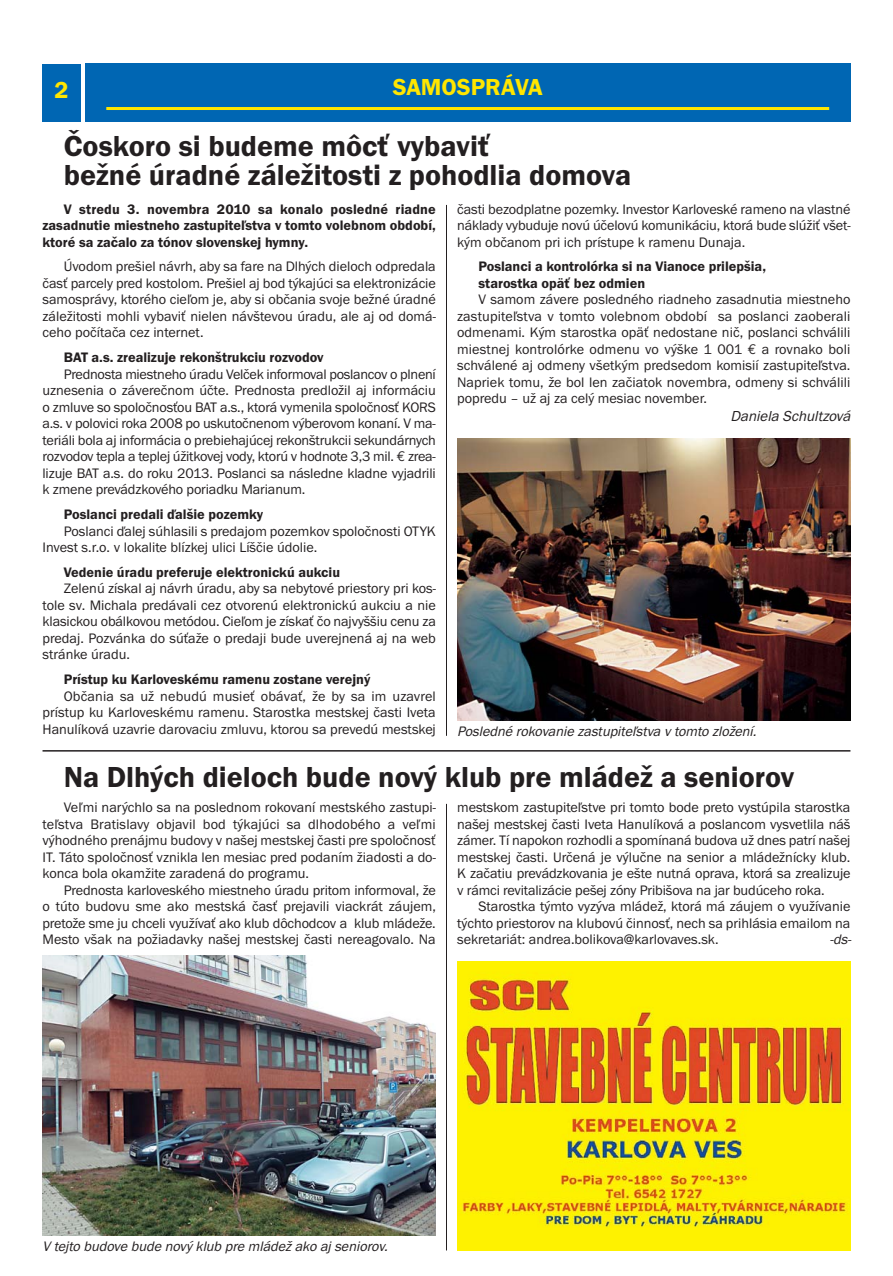
<style>
.page{position:relative;width:893px;height:1276px;background:#fff}
.page>*{position:absolute;margin:0;border:0;box-sizing:border-box;transform-origin:0 0}
.t1{font:600 30px/28.5px "Franklin Got Itc TCE";color:#231f20}
.t2{font:600 24px "Franklin Got Itc TCE";color:#ffe600}
.t3{font:italic 15px "Franklin Got Itc TCE";color:#231f20}
.t4{font:14.25px/16.5px "Franklin Got Itc TCE";color:#231f20;text-align:justify}
.t5{font:600 14.25px/16.5px "Franklin Got Itc TCE";color:#231f20;text-align:justify}
.t6{font:italic 14.25px "Franklin Got Itc TCE";color:#231f20}
.s1{font-family:"Euro Mono"}
</style>
<div class="page">
<div style="left:85px;top:64px;width:765px;height:58px;background:#0066b3"></div>
<hr style="left:106px;top:107px;width:723px;height:3px;background:#ffe600">
<div style="left:43px;top:64px;width:38px;height:57px;background:#0066b3"></div>
<hr style="left:446px;top:205px;width:1px;height:531px;background:#231f20">
<hr style="left:43px;top:750px;width:807px;height:1px;background:#231f20">
<img style="left:457px;top:438px;width:393px;height:282px">
<img style="left:457px;top:961px;width:393px;height:289px">
<hr style="left:446px;top:804px;width:1px;height:446px;background:#231f20">
<img style="left:43px;top:955px;width:393px;height:280px">
<h2 class="t2" style="left:55px;top:82px;width:16px">2</h2>
<h2 class="t2" style="left:393px;top:79px;width:152px">SAMOSPRÁVA</h2>
<h1 class="t1" style="left:64px;top:134px;width:569px">Čoskoro si budeme môcť vybaviť<br>bežné úradné záležitosti z pohodlia domova</h1>
<p class="t5" style="left:43px;top:202px;width:395px;text-indent:21px">V stredu 3. novembra 2010 sa konalo posledné riadne zasadnutie miestneho zastupiteľstva v tomto volebnom období, ktoré sa začalo za tónov slovenskej hymny.</p>
<p class="t4" style="left:43px;top:260px;width:395px;text-indent:21px">Úvodom prešiel návrh, aby sa fare na Dlhých dieloch odpredala časť parcely pred kostolom. Prešiel aj bod týkajúci sa elektronizácie samosprávy, ktorého cieľom je, aby si občania svoje bežné úradné záležitosti mohli vybaviť nielen návštevou úradu, ale aj od domá&shy;ceho počítača cez internet.</p>
<p class="t5" style="left:64px;top:350px;width:261px">BAT a.s. zrealizuje rekonštrukciu rozvodov</p>
<p class="t4" style="left:43px;top:367px;width:395px;text-indent:21px">Prednosta miestneho úradu Velček informoval poslancov o plnení uznesenia o záverečnom účte. Prednosta predložil aj informáciu o zmluve so spoločnosťou BAT a.s., ktorá vymenila spoločnosť KORS a.s. v polovici roka 2008 po uskutočnenom výberovom konaní. V ma&shy;teriáli bola aj informácia o prebiehajúcej rekonštrukcii sekundárnych rozvodov tepla a teplej úžitkovej vody, ktorú v hodnote 3,3 mil. <span class="s1">€</span> zrea&shy;lizuje BAT a.s. do roku 2013. Poslanci sa následne kladne vyjadrili k zmene prevádzkového poriadku Marianum.</p>
<p class="t5" style="left:64px;top:507px;width:201px">Poslanci predali ďalšie pozemky</p>
<p class="t4" style="left:43px;top:524px;width:395px;text-indent:21px">Poslanci ďalej súhlasili s predajom pozemkov spoločnosti OTYK<br>Invest s.r.o. v lokalite blízkej ulici Líščie údolie.</p>
<p class="t5" style="left:64px;top:565px;width:278px">Vedenie úradu preferuje elektronickú aukciu</p>
<p class="t4" style="left:43px;top:581px;width:395px;text-indent:21px">Zelenú získal aj návrh úradu, aby sa nebytové priestory pri kos&shy;tole sv. Michala predávali cez otvorenú elektronickú aukciu a nie klasickou obálkovou metódou. Cieľom je získať čo najvyššiu cenu za predaj. Pozvánka do súťaže o predaji bude uverejnená aj na web stránke úradu.</p>
<p class="t5" style="left:64px;top:672px;width:308px">Prístup ku Karloveskému ramenu zostane verejný</p>
<p class="t4" style="left:43px;top:689px;width:395px;text-indent:21px">Občania sa už nebudú musieť obávať, že by sa im uzavrel prístup ku Karloveskému ramenu. Starostka mestskej časti Iveta Hanulíková uzavrie darovaciu zmluvu, ktorou sa prevedú mestskej</p>
<p class="t4" style="left:457px;top:202px;width:395px">časti bezodplatne pozemky. Investor Karloveské rameno na vlastné náklady vybuduje novú účelovú komunikáciu, ktorá bude slúžiť všet&shy;kým občanom pri ich prístupe k ramenu Dunaja.</p>
<p class="t5" style="left:478px;top:260px;width:289px">Poslanci a kontrolórka si na Vianoce prilepšia, starostka opäť bez odmien</p>
<p class="t4" style="left:457px;top:293px;width:395px;text-indent:21px">V samom závere posledného riadneho zasadnutia miestneho zastupiteľstva v tomto volebnom období sa poslanci zaoberali odmenami. Kým starostka opäť nedostane nič, poslanci schválili miestnej kontrolórke odmenu vo výške 1 001 <span class="s1">€</span> a rovnako boli schválené aj odmeny všetkým predsedom komisií zastupiteľstva.<br>Napriek tomu, že bol len začiatok novembra, odmeny si schválili popredu – už aj za celý mesiac november.</p>
<p class="t3" style="left:730px;top:410px;width:124px">Daniela Schultzová</p>
<p class="t6" style="left:457px;top:727px;width:303px">Posledné rokovanie zastupiteľstva v tomto zložení.</p>
<h1 class="t1" style="left:64px;top:765px;width:732px">Na Dlhých dieloch bude nový klub pre mládež a seniorov</h1>
<p class="t4" style="left:43px;top:800px;width:395px;text-indent:21px">Veľmi narýchlo sa na poslednom rokovaní mestského zastupi&shy;teľstva Bratislavy objavil bod týkajúci sa dlhodobého a veľmi výhodného prenájmu budovy v našej mestskej časti pre spoločnosť IT. Táto spoločnosť vznikla len mesiac pred podaním žiadosti a do&shy;konca bola okamžite zaradená do programu.</p>
<p class="t4" style="left:43px;top:883px;width:395px;text-indent:21px">Prednosta karloveského miestneho úradu pritom informoval, že o túto budovu sme ako mestská časť prejavili viackrát záujem, pretože sme ju chceli využívať ako klub dôchodcov a klub mládeže.<br>Mesto však na požiadavky našej mestskej časti nereagovalo. Na</p>
<p class="t4" style="left:457px;top:800px;width:395px">mestskom zastupiteľstve pri tomto bode preto vystúpila starostka našej mestskej časti Iveta Hanulíková a poslancom vysvetlila náš zámer. Tí napokon rozhodli a spomínaná budova už dnes patrí našej mestskej časti. Určená je výlučne na senior a mládežnícky klub.<br>K začatiu prevádzkovania je ešte nutná oprava, ktorá sa zrealizuje v rámci revitalizácie pešej zóny Pribišova na jar budúceho roka.</p>
<p class="t4" style="left:457px;top:899px;width:395px;text-indent:21px">Starostka týmto vyzýva mládež, ktorá má záujem o využívanie týchto priestorov na klubovú činnosť, nech sa prihlásia emailom na sekretariát: andrea.bolikova@karlovaves.sk.</p>
<p class="t6" style="left:830px;top:935px;width:25px">-ds-</p>
<p class="t6" style="left:43px;top:1241px;width:349px">V tejto budove bude nový klub pre mládež ako aj seniorov.</p>
</div>
